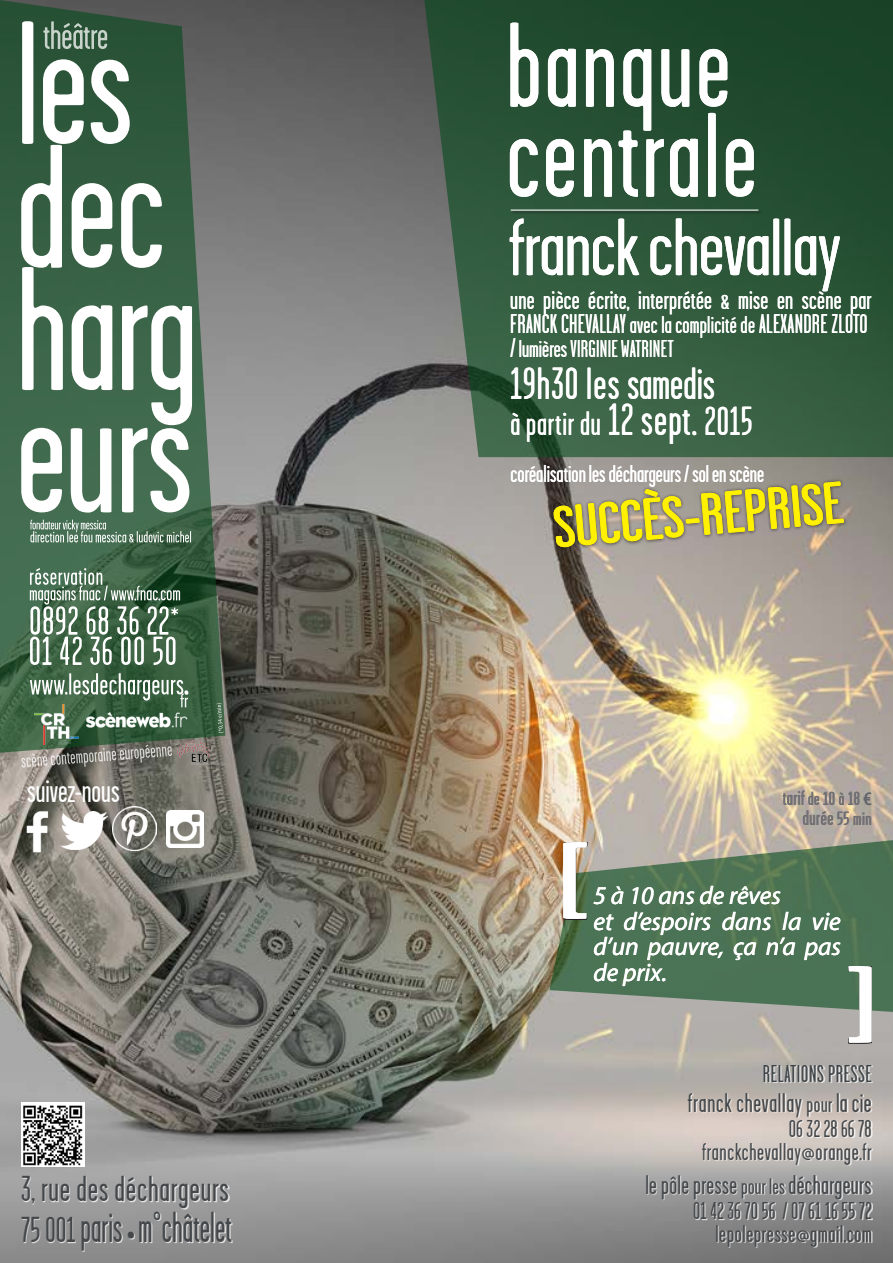
<style>
.page{position:relative;width:893px;height:1263px;background:#fff}
.page>*{position:absolute;margin:0;border:0;box-sizing:border-box;transform-origin:0 0}
.t1{font:120px/90px "Garage Gothic";letter-spacing:.02em;color:#fff}
.t2{font:81px "Garage Gothic";letter-spacing:-.01em;color:#fff;scale:1.11 1}
.t3{font:58.05px "Garage Gothic";color:#fff101;scale:1.33 1}
.t4{font:45px "Garage Gothic";letter-spacing:.015em;color:#fff}
.t5{font:43.2px "Garage Gothic";color:#45484b;scale:.83 1}
.t6{font:36px "Garage Gothic";letter-spacing:.02em;color:#45484b}
.t7{font:33.75px "Garage Gothic";letter-spacing:.025em;color:#fff}
.t8{font:33px "Garage Gothic";color:#fff}
.t9{font:27px/24px "Garage Gothic";letter-spacing:.01em;color:#fff}
.t10{font:27px "Garage Gothic";letter-spacing:.01em;color:#45484b}
.t11{font:italic 25.5px/25.5px "Myriad Pro";color:#fff}
.t12{font:24.3px/22.5px "Garage Gothic";letter-spacing:.025em;color:#45484b;text-align:right}
.t13{font:24.3px "Garage Gothic";color:#fff}
.t14{font:24.3px "Garage Gothic";letter-spacing:.025em;color:#3e4448}
.t15{font:21px "Garage Gothic";letter-spacing:.025em;color:#717175}
.t16{font:18.9px "Garage Gothic";color:#717175}
.s1{font-size:36px}
.s2{font-size:27px}
.s3{font-size:20.25px}
.s4{font-size:24.3px}
.s5{font-size:45px}
.s6{font-size:40.5px}
.s7{font-size:21px}
.s8{font-family:"Myriad Pro";font-stretch:condensed;color:#64676b}
.s9{font-size:18.9px}
.s10{font-size:22.5px}
</style>
<div class="page">
<img style="left:0;top:0;width:893px;height:1263px">
<svg style="left:549px;top:835px;width:344px;height:180px;background:#648065"></svg>
<svg style="left:423px;top:0;width:470px;height:457px;background:#30563b"></svg>
<svg style="left:0;top:0;width:225px;height:753px;background:#4c6753"></svg>
<svg style="left:21px;top:744px;width:151px;height:24px;background:#7c7e75"></svg>
<img style="left:177px;top:739px;width:48px;height:26px">
<svg style="left:30px;top:568px;width:150px;height:97px;background:#6e8b74"></svg>
<svg style="left:30px;top:673px;width:159px;height:34px;background:#638268"></svg>
<svg style="left:21px;top:21px;width:171px;height:492px"></svg>
<svg style="left:30px;top:520px;width:161px;height:22px;background:#6b8b74"></svg>
<svg style="left:217px;top:703px;width:7px;height:30px"></svg>
<img style="left:34px;top:705px;width:44px;height:39px">
<img style="left:85px;top:712px;width:102px;height:17px">
<img style="left:21px;top:802px;width:37px;height:52px">
<img style="left:166px;top:810px;width:37px;height:38px">
<img style="left:113px;top:807px;width:43px;height:43px">
<img style="left:60px;top:811px;width:48px;height:39px">
<div style="left:511px;top:210px;width:251px;height:5px;background:#294832"></div>
<hr style="left:511px;top:210px;width:247px;height:1px;background:#fff">
<div style="left:550px;top:478px;width:298px;height:73px;background:#231f20;opacity:.51"></div>
<svg style="left:553px;top:481px;width:291px;height:67px;background:#968e69"></svg>
<svg style="left:847px;top:965px;width:25px;height:78px"></svg>
<svg style="left:563px;top:841px;width:25px;height:79px"></svg>
<img style="left:21px;top:1102px;width:64px;height:65px">
<div style="left:647px;top:1065px;width:226px;height:183px;background:#fff;opacity:.75"></div>
<div style="left:22px;top:1176px;width:211px;height:76px;background:#fff;opacity:.75"></div>
<p class="t8" style="left:27px;top:774px;width:94px">suivez-nous</p>
<h3 class="t6" style="left:21px;top:1170px;width:209px">3, rue des déchargeurs</h3>
<h3 class="t5" style="left:21px;top:1205px;width:255px"><span class="s1">75 001</span> paris <span class="s2">•</span> m°châtelet</h3>
<h1 class="t1" style="left:506px;top:22px;width:253px">banque centrale</h1>
<h2 class="t2" style="left:509px;top:205px;width:300px">franck chevallay</h2>
<h2 class="t2" style="left:770px;top:205px;width:22px">ll</h2>
<p class="t9" style="left:510px;top:288px;width:363px">une pièce écrite, interprétée <span class="s3">&amp;</span> mise en scène par<br>FRANCK CHEVALLAY <span class="s4">avec la complicité de</span> ALEXANDRE ZLOTO</p>
<p class="t13" style="left:510px;top:336px;width:165px"><span class="s2">/</span>lumières VIRGINIE WATRINET</p>
<h3 class="t4" style="left:510px;top:360px;width:206px">19h30 les samedis</h3>
<p class="t7" style="left:510px;top:405px;width:243px">à partir du <span class="s5">12 sept.</span> <span class="s6">2015</span></p>
<p class="t13" style="left:510px;top:461px;width:255px">coréalisation les déchargeurs / sol en scène</p>
<h3 class="t3" style="left:551px;top:498px;width:220px;rotate:-5deg">SUCCÈS-REPRISE</h3>
<p class="t16" style="left:783px;top:789px;width:91px"><span class="s7">tarif</span> de 10 à 18 <span class="s8">€</span></p>
<p class="t15" style="left:803px;top:807px;width:71px">durée <span class="s9">55 min</span></p>
<p class="t11" style="left:593px;top:882px;width:249px">5 à 10 ans de rêves<br>et d’espoirs dans la vie d’un pauvre, ça n’a pas de prix.</p>
<p class="t14" style="left:763px;top:1061px;width:110px">RELATIONS PRESSE</p>
<p class="t10" style="left:688px;top:1088px;width:185px">franck chevallay <span class="s10">pour</span> la cie</p>
<p class="t12" style="left:702px;top:1118px;width:171px">06 32 28 66 78 franckchevallay@orange.fr</p>
<p class="t10" style="left:645px;top:1170px;width:228px">le pôle presse <span class="s10">pour les</span> déchargeurs</p>
<p class="t12" style="left:693px;top:1200px;width:180px">01 42 36 70 56 / 07 61 16 55 72 lepolepresse@gmail.com</p>
</div>
